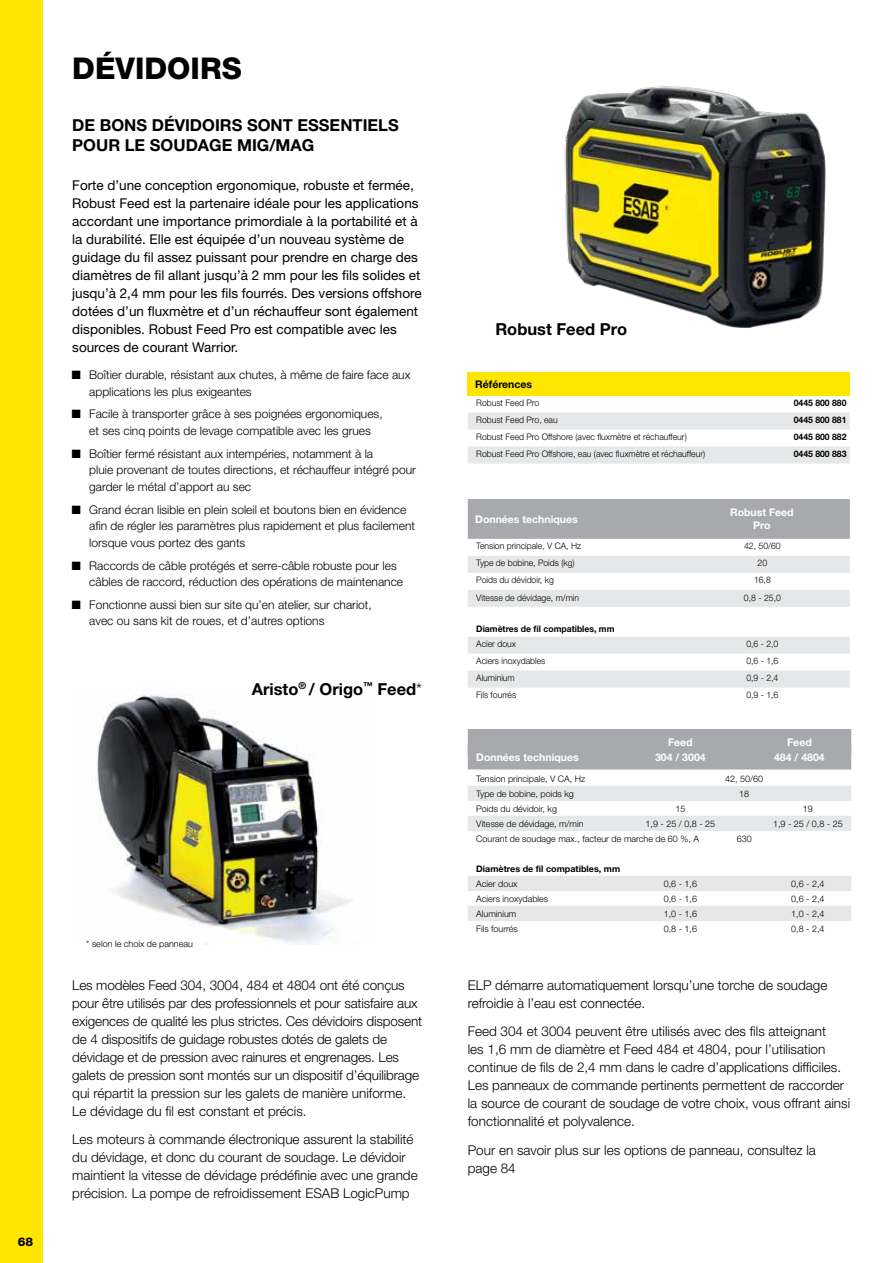
<style>
.page{position:relative;width:893px;height:1263px;background:#fff}
.page>*{position:absolute;margin:0;border:0;box-sizing:border-box;transform-origin:0 0}
.t1{font:800 30px "Helvetica Neue LT Pro";color:#000}
.t2{font:700 16.5px/19.8px "Helvetica Neue LT Pro";color:#000}
.t3{font:300 13.5px/18px "Helvetica Neue LT Pro";color:#000}
.t4{font:13.5px/18px "Helvetica Neue LT Pro";color:#000}
.t5{font:300 12px/16.5px "Helvetica Neue LT Pro";color:#000}
.t6{font:800 12px "Helvetica Neue LT Pro";color:#000}
.t7{font:700 10.5px "Helvetica Neue LT Pro";color:#fff}
.t8{font:700 10.5px/12.6px "Helvetica Neue LT Std";color:#fff;text-align:center}
.t9{font:700 10.5px "Helvetica Neue LT Std";color:#000}
.t10{font:300 9px "Helvetica Neue LT Std";color:#000;scale:.96 1}
.t11{font:300 9px "Helvetica Neue LT Pro";color:#000}
.t12{font:700 9px "Helvetica Neue LT Std";color:#000;scale:.96 1}
.t13{font:700 9px "Helvetica Neue LT Pro";color:#000}
.s1{font-family:"Arial Narrow";font-weight:400;font-size:18px}
.s2{font-weight:300}
.s3{font-family:"Helvetica Neue LT Pro"}
</style>
<div class="page">
<img style="left:96px;top:694px;width:256px;height:250px">
<img style="left:564px;top:86px;width:262px;height:242px">
<div style="left:468px;top:372px;width:382px;height:23px;background:#ffe600"></div>
<svg style="left:468px;top:412px;width:382px;height:51px"></svg>
<div style="left:468px;top:499px;width:382px;height:40px;background:#a7a9ac"></div>
<svg style="left:468px;top:556px;width:382px;height:132px;fill:#eaebec"></svg>
<div style="left:468px;top:729px;width:383px;height:25px;background:#a7a9ac"></div>
<div style="left:468px;top:744px;width:383px;height:25px;background:#a7a9ac"></div>
<div style="left:468px;top:786px;width:383px;height:15px;background:#e6e7e8"></div>
<div style="left:468px;top:816px;width:383px;height:15px;background:#e6e7e8"></div>
<div style="left:468px;top:876px;width:383px;height:15px;background:#e6e7e8"></div>
<div style="left:468px;top:906px;width:383px;height:15px;background:#e6e7e8"></div>
<div style="left:0;top:0;width:43px;height:1263px;background:#ffe600"></div>
<h1 class="t1" style="left:72px;top:50px;width:171px">DÉVIDOIRS</h1>
<p class="t2" style="left:72px;top:115px;width:328px">DE BONS DÉVIDOIRS SONT ESSENTIELS<br>POUR LE SOUDAGE MIG/MAG</p>
<p class="t4" style="left:72px;top:176px;width:351px">Forte d’une conception ergonomique, robuste et fermée, Robust Feed est la partenaire idéale pour les applications accordant une importance primordiale à la portabilité et à la durabilité. Elle est équipée d’un nouveau système de guidage du fil assez puissant pour prendre en charge des diamètres de fil allant jusqu’à 2 mm pour les fils solides et jusqu’à 2,4 mm pour les fils fourrés. Des versions offshore dotées d’un fluxmètre et d’un réchauffeur sont également disponibles. Robust Feed Pro est compatible avec les sources de courant Warrior.</p>
<p class="t5" style="left:89px;top:366px;width:323px;text-indent:-17px"><span class="s1">■</span> Boîtier durable, résistant aux chutes, à même de faire face aux applications les plus exigeantes</p>
<p class="t5" style="left:72px;top:406px;width:312px;text-align:center"><span class="s1">■</span> Facile à transporter grâce à ses poignées ergonomiques, et ses cinq points de levage compatible avec les grues</p>
<p class="t5" style="left:89px;top:445px;width:328px;text-indent:-17px"><span class="s1">■</span> Boîtier fermé résistant aux intempéries, notamment à la<br>pluie provenant de toutes directions, et réchauffeur intégré pour garder le métal d’apport au sec</p>
<p class="t5" style="left:89px;top:501px;width:327px;text-indent:-17px"><span class="s1">■</span> Grand écran lisible en plein soleil et boutons bien en évidence afin de régler les paramètres plus rapidement et plus facilement lorsque vous portez des gants</p>
<p class="t5" style="left:89px;top:557px;width:315px;text-indent:-17px"><span class="s1">■</span> Raccords de câble protégés et serre-câble robuste pour les câbles de raccord, réduction des opérations de maintenance</p>
<p class="t5" style="left:89px;top:596px;width:284px;text-indent:-17px"><span class="s1">■</span> Fonctionne aussi bien sur site qu’en atelier, sur chariot, avec ou sans kit de roues, et d’autres options</p>
<p class="t2" style="left:252px;top:678px;width:172px">Aristo<sup>®</sup> / Origo<sup>™</sup> Feed<span class="s2">*</span></p>
<p class="t6" style="left:18px;top:1234px;width:17px">68</p>
<p class="t11" style="left:86px;top:938px;width:108px">* selon le choix de panneau</p>
<p class="t3" style="left:72px;top:976px;width:351px">Les modèles Feed 304, 3004, 484 et 4804 ont été conçus pour être utilisés par des professionnels et pour satisfaire aux exigences de qualité les plus strictes. Ces dévidoirs disposent de 4 dispositifs de guidage robustes dotés de galets de dévidage et de pression avec rainures et engrenages. Les galets de pression sont montés sur un dispositif d’équilibrage qui répartit la pression sur les galets de manière uniforme.<br>Le dévidage du fil est constant et précis.</p>
<p class="t3" style="left:72px;top:1130px;width:347px">Les moteurs à commande électronique assurent la stabilité du dévidage, et donc du courant de soudage. Le dévidoir maintient la vitesse de dévidage prédéfinie avec une grande précision. La pompe de refroidissement ESAB LogicPump</p>
<p class="t2" style="left:495px;top:318px;width:133px">Robust Feed Pro</p>
<p class="t9" style="left:475px;top:377px;width:58px">Références</p>
<p class="t10" style="left:476px;top:397px;width:67px">Robust Feed Pro</p>
<p class="t12" style="left:794px;top:397px;width:57px">0445 800 880</p>
<p class="t10" style="left:476px;top:414px;width:86px">Robust Feed Pro, eau</p>
<p class="t12" style="left:794px;top:414px;width:57px">0445 800 881</p>
<p class="t10" style="left:476px;top:431px;width:221px">Robust Feed Pro Offshore (avec fluxmètre et réchauffeur)</p>
<p class="t12" style="left:794px;top:431px;width:57px">0445 800 882</p>
<p class="t10" style="left:476px;top:448px;width:240px">Robust Feed Pro Offshore, eau (avec fluxmètre et réchauffeur)</p>
<p class="t12" style="left:794px;top:448px;width:57px">0445 800 883</p>
<p class="t8" style="left:475px;top:512px;width:104px">Données techniques</p>
<p class="t8" style="left:730px;top:506px;width:65px">Robust Feed<br>Pro</p>
<p class="t10" style="left:476px;top:541px;width:111px">Tension principale, V CA, Hz</p>
<p class="t10" style="left:744px;top:541px;width:40px">42, 50/60</p>
<p class="t10" style="left:476px;top:558px;width:104px">Type de bobine, Poids (kg)</p>
<p class="t10" style="left:758px;top:558px;width:12px">20</p>
<p class="t10" style="left:476px;top:575px;width:82px">Poids du dévidoir, kg</p>
<p class="t10" style="left:754px;top:575px;width:19px">16,8</p>
<p class="t10" style="left:476px;top:592px;width:109px">Vitesse de dévidage, m/min</p>
<p class="t10" style="left:744px;top:592px;width:40px">0,8 <span class="s3">-</span> 25,0</p>
<p class="t12" style="left:476px;top:623px;width:146px">Diamètres de fil compatibles, mm</p>
<p class="t10" style="left:476px;top:638px;width:43px">Acier doux</p>
<p class="t10" style="left:746px;top:638px;width:35px">0,6 - 2,0</p>
<p class="t10" style="left:476px;top:656px;width:74px">Aciers inoxydables</p>
<p class="t10" style="left:746px;top:656px;width:35px">0,6 - 1,6</p>
<p class="t10" style="left:476px;top:673px;width:42px">Aluminium</p>
<p class="t10" style="left:746px;top:673px;width:35px">0,9 - 2,4</p>
<p class="t10" style="left:476px;top:690px;width:43px">Fils fourrés</p>
<p class="t10" style="left:746px;top:690px;width:35px">0,9 - 1,6</p>
<p class="t7" style="left:668px;top:736px;width:26px">Feed</p>
<p class="t7" style="left:787px;top:736px;width:26px">Feed</p>
<p class="t7" style="left:476px;top:751px;width:104px">Données techniques</p>
<p class="t7" style="left:655px;top:751px;width:52px">304 / 3004</p>
<p class="t7" style="left:774px;top:751px;width:52px">484 / 4804</p>
<p class="t11" style="left:476px;top:774px;width:111px">Tension principale, V CA, Hz</p>
<p class="t11" style="left:725px;top:774px;width:40px">42, 50/60</p>
<p class="t11" style="left:476px;top:789px;width:99px">Type de bobine, poids kg</p>
<p class="t11" style="left:739px;top:789px;width:12px">18</p>
<p class="t11" style="left:476px;top:804px;width:82px">Poids du dévidoir, kg</p>
<p class="t11" style="left:675px;top:804px;width:12px">15</p>
<p class="t11" style="left:803px;top:804px;width:12px">19</p>
<p class="t11" style="left:476px;top:819px;width:109px">Vitesse de dévidage, m/min</p>
<p class="t11" style="left:645px;top:819px;width:71px">1,9 - 25 / 0,8 - 25</p>
<p class="t11" style="left:773px;top:819px;width:71px">1,9 - 25 / 0,8 - 25</p>
<p class="t11" style="left:476px;top:834px;width:224px">Courant de soudage max., facteur de marche de 60 %, A</p>
<p class="t11" style="left:737px;top:834px;width:17px">630</p>
<p class="t13" style="left:476px;top:863px;width:145px">Diamètres de fil compatibles, mm</p>
<p class="t11" style="left:476px;top:879px;width:43px">Acier doux</p>
<p class="t11" style="left:664px;top:879px;width:35px">0,6 - 1,6</p>
<p class="t11" style="left:791px;top:879px;width:35px">0,6 - 2,4</p>
<p class="t11" style="left:476px;top:894px;width:74px">Aciers inoxydables</p>
<p class="t11" style="left:664px;top:894px;width:35px">0,6 - 1,6</p>
<p class="t11" style="left:791px;top:894px;width:35px">0,6 - 2,4</p>
<p class="t11" style="left:476px;top:909px;width:42px">Aluminium</p>
<p class="t11" style="left:664px;top:909px;width:35px">1,0 - 1,6</p>
<p class="t11" style="left:791px;top:909px;width:35px">1,0 - 2,4</p>
<p class="t11" style="left:476px;top:924px;width:43px">Fils fourrés</p>
<p class="t11" style="left:664px;top:924px;width:35px">0,8 - 1,6</p>
<p class="t11" style="left:791px;top:924px;width:35px">0,8 - 2,4</p>
<p class="t3" style="left:468px;top:976px;width:361px">ELP démarre automatiquement lorsqu’une torche de soudage refroidie à l’eau est connectée.</p>
<p class="t3" style="left:468px;top:1022px;width:384px">Feed 304 et 3004 peuvent être utilisés avec des fils atteignant<br>les 1,6 mm de diamètre et Feed 484 et 4804, pour l’utilisation continue de fils de 2,4 mm dans le cadre d’applications difficiles.<br>Les panneaux de commande pertinents permettent de raccorder la source de courant de soudage de votre choix, vous offrant ainsi fonctionnalité et polyvalence.</p>
<p class="t3" style="left:468px;top:1141px;width:350px">Pour en savoir plus sur les options de panneau, consultez la page 84</p>
</div>
